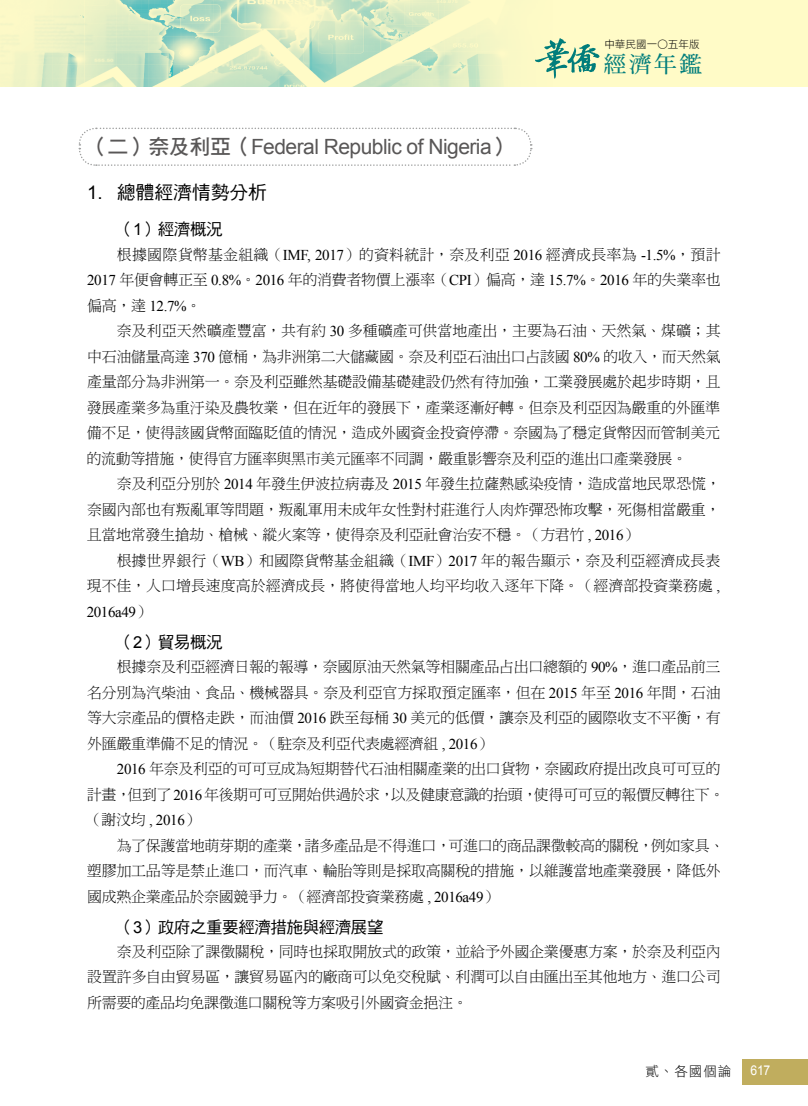
<style>
.page{position:relative;width:808px;height:1106px;background:#fff}
.page>*{position:absolute;margin:0;border:0;box-sizing:border-box;transform-origin:0 0}
.t1{font:22.5px "DF Ming Std W7";color:#007d7b}
.t2{font:21px "Arial";letter-spacing:-.025em;color:#595757}
.t3{font:18.75px "DF Hei Std W5";color:#000}
.t4{font:16.5px "DF Hei Std W5";letter-spacing:-.025em;color:#000}
.t5{font:15px/25.5px "DF Ming Std W3";letter-spacing:-.025em;color:#000;text-align:justify}
.t6{font:15px/25.5px "DF Ming Std W3";letter-spacing:-.005em;color:#000;text-align:right}
.t7{font:15px "Times New Roman";letter-spacing:-.025em;color:#000}
.t8{font:13.5px "DF Hei Std W3";color:#000}
.t9{font:13.5px "Arial";color:#fff;scale:.9 1}
.t10{font:10.5px "DF Hei Std W3";letter-spacing:.01em;color:#000}
.s1{font-family:"DF Hei Std W7"}
.s2{font-family:"Arial"}
.s3{font-family:"Times New Roman"}
.s4{font-family:"DF Ming Std W3"}
</style>
<div class="page">
<div style="left:0;top:0;width:808px;height:86px;background:#fffbc7"></div>
<img style="left:1px;top:0;width:503px;height:86px">
<svg style="left:78px;top:127px;width:454px;height:39px"></svg>
<svg style="left:535px;top:38px;width:65px;height:41px"></svg>
<div style="left:742px;top:1059px;width:66px;height:25px;background:#c0ad5e"></div>
<p class="t10" style="left:604px;top:39px;width:97px">中華民國一○五年版</p>
<h1 class="t1" style="left:604px;top:52px;width:100px">經濟年鑑</h1>
<h2 class="t2" style="left:87px;top:133px;width:427px"><span class="s1">（二）奈及利亞（</span>Federal Republic of Nigeria<span class="s1">）</span></h2>
<p class="t3" style="left:87px;top:182px;width:181px"><span class="s2">1.</span> 總體經濟情勢分析</p>
<p class="t4" style="left:117px;top:220px;width:107px">（<span class="s2">1</span>）經濟概況</p>
<p class="t5" style="left:87px;top:241px;width:635px;text-indent:30px">根據國際貨幣基金組織（<span class="s3">IMF, 2017</span>）的資料統計，奈及利亞 <span class="s3">2016</span> 經濟成長率為 <span class="s3">-1.5%</span>，預計<span class="s3">2017</span> 年便會轉正至 <span class="s3">0.8%</span>。<span class="s3">2016</span> 年的消費者物價上漲率（<span class="s3">CPI</span>）偏高，達 <span class="s3">15.7%</span>。<span class="s3">2016</span> 年的失業率也偏高，達 <span class="s3">12.7%</span>。</p>
<p class="t5" style="left:86px;top:318px;width:636px;text-indent:30px">奈及利亞天然礦產豐富，共有約 <span class="s3">30</span> 多種礦產可供當地產出，主要為石油、天然氣、煤礦；其中石油儲量高達 <span class="s3">370</span> 億桶，為非洲第二大儲藏國。奈及利亞石油出口占該國 <span class="s3">80%</span> 的收入，而天然氣產量部分為非洲第一。奈及利亞雖然基礎設備基礎建設仍然有待加強，工業發展處於起步時期，且發展產業多為重汙染及農牧業，但在近年的發展下，產業逐漸好轉。但奈及利亞因為嚴重的外匯準備不足，使得該國貨幣面臨貶值的情況，造成外國資金投資停滯。奈國為了穩定貨幣因而管制美元的流動等措施，使得官方匯率與黑市美元匯率不同調，嚴重影響奈及利亞的進出口產業發展。</p>
<p class="t5" style="left:87px;top:471px;width:635px;text-indent:30px">奈及利亞分別於 <span class="s3">2014</span> 年發生伊波拉病毒及 <span class="s3">2015</span> 年發生拉薩熱感染疫情，造成當地民眾恐慌，奈國內部也有叛亂軍等問題，叛亂軍用未成年女性對村莊進行人肉炸彈恐怖攻擊，死傷相當嚴重，且當地常發生搶劫、槍械、縱火案等，使得奈及利亞社會治安不穩。（方君竹 <span class="s3">, 2016</span>）</p>
<p class="t6" style="left:87px;top:547px;width:635px">根據世界銀行（<span class="s3">WB</span>）和國際貨幣基金組織（<span class="s3">IMF</span>）<span class="s3">2017</span> 年的報告顯示，奈及利亞經濟成長表<br>現不佳，人口增長速度高於經濟成長，將使得當地人均平均收入逐年下降。（經濟部投資業務處 <span class="s3">,</span></p>
<p class="t7" style="left:87px;top:601px;width:66px">2016a49<span class="s4">）</span></p>
<p class="t4" style="left:117px;top:633px;width:107px">（<span class="s2">2</span>）貿易概況</p>
<p class="t5" style="left:87px;top:653px;width:635px;text-indent:30px">根據奈及利亞經濟日報的報導，奈國原油天然氣等相關產品占出口總額的 <span class="s3">90%</span>，進口產品前三名分別為汽柴油、食品、機械器具。奈及利亞官方採取預定匯率，但在 <span class="s3">2015</span> 年至 <span class="s3">2016</span> 年間，石油等大宗產品的價格走跌，而油價 <span class="s3">2016</span> 跌至每桶 <span class="s3">30</span> 美元的低價，讓奈及利亞的國際收支不平衡，有外匯嚴重準備不足的情況。（駐奈及利亞代表處經濟組 <span class="s3">, 2016</span>）</p>
<p class="t5" style="left:87px;top:755px;width:639px;text-align:left;text-indent:30px"><span class="s3">2016</span> 年奈及利亞的可可豆成為短期替代石油相關產業的出口貨物，奈國政府提出改良可可豆的計畫，但到了<span class="s3">2016</span>年後期可可豆開始供過於求，以及健康意識的抬頭，使得可可豆的報價反轉往下。（謝汶均 <span class="s3">, 2016</span>）</p>
<p class="t5" style="left:87px;top:832px;width:639px;text-align:left;text-indent:30px">為了保護當地萌芽期的產業，諸多產品是不得進口，可進口的商品課徵較高的關稅，例如家具、塑膠加工品等是禁止進口，而汽車、輪胎等則是採取高關稅的措施，以維護當地產業發展，降低外國成熟企業產品於奈國競爭力。（經濟部投資業務處 <span class="s3">, 2016a49</span>）</p>
<p class="t4" style="left:117px;top:917px;width:268px">（<span class="s2">3</span>）政府之重要經濟措施與經濟展望</p>
<p class="t5" style="left:87px;top:938px;width:635px;text-indent:30px">奈及利亞除了課徵關稅，同時也採取開放式的政策，並給予外國企業優惠方案，於奈及利亞內設置許多自由貿易區，讓貿易區內的廠商可以免交稅賦、利潤可以自由匯出至其他地方、進口公司所需要的產品均免課徵進口關稅等方案吸引外國資金挹注。</p>
<p class="t8" style="left:645px;top:1064px;width:88px">貳、各國個論</p>
<p class="t9" style="left:750px;top:1061px;width:23px">617</p>
</div>
